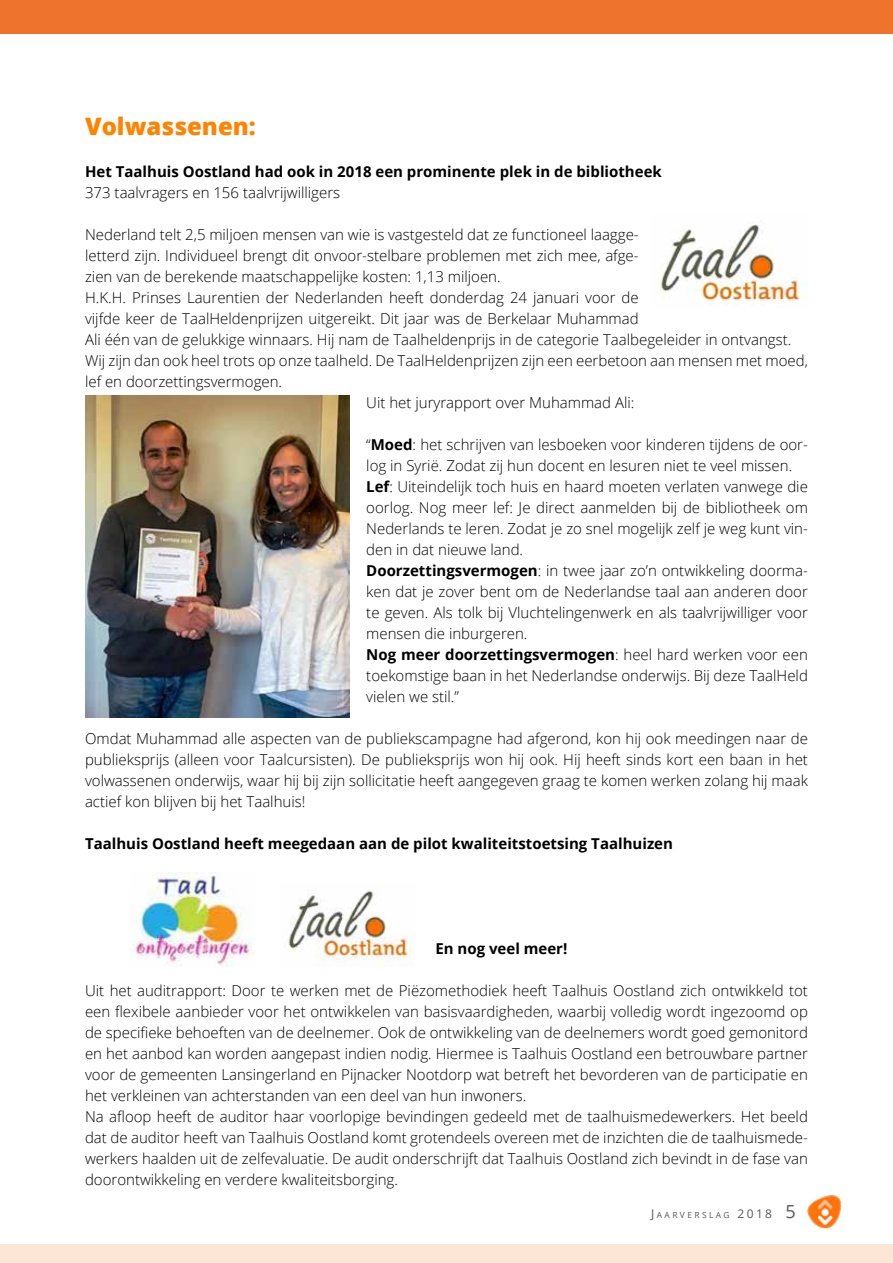
<style>
.page{position:relative;width:893px;height:1263px;background:#fff}
.page>*{position:absolute;margin:0;border:0;box-sizing:border-box;transform-origin:0 0}
.t1{font:800 24px "Open Sans";color:#ff8300}
.t2{font:300 15px/21px "Open Sans";color:#000}
.t3{font:700 15px "Open Sans";color:#000}
.t4{font:8.4px "Open Sans";letter-spacing:.285em;color:#575756}
.s1{font-weight:700}
.s2{font-size:12px}
.s3{font-size:18px}
</style>
<div class="page">
<img style="left:660px;top:221px;width:148px;height:80px">
<img style="left:85px;top:396px;width:264px;height:321px">
<img style="left:131px;top:872px;width:121px;height:94px">
<img style="left:288px;top:890px;width:125px;height:76px">
<div style="left:0;top:0;width:893px;height:34px;background:#ee732c"></div>
<div style="left:0;top:1244px;width:893px;height:19px;background:#fde6d5"></div>
<img style="left:807px;top:1195px;width:34px;height:33px">
<h1 class="t1" style="left:85px;top:108px;width:172px">Volwassenen:</h1>
<p class="t3" style="left:85px;top:160px;width:578px">Het Taalhuis Oostland had ook in 2018 een prominente plek in de bibliotheek</p>
<p class="t2" style="left:85px;top:181px;width:257px">373 taalvragers en 156 taalvrijwilligers</p>
<p class="t2" style="left:85px;top:223px;width:555px">Nederland telt 2,5 miljoen mensen van wie is vastgesteld dat ze functioneel laagge-</p>
<p class="t2" style="left:85px;top:244px;width:555px">letterd zijn. Individueel brengt dit onvoor-stelbare problemen met zich mee, afge-</p>
<p class="t2" style="left:85px;top:265px;width:417px">zien van de berekende maatschappelijke kosten: 1,13 miljoen.</p>
<p class="t2" style="left:85px;top:286px;width:555px">H.K.H. Prinses Laurentien der Nederlanden heeft donderdag 24 januari voor de</p>
<p class="t2" style="left:85px;top:307px;width:555px">vijfde keer de TaalHeldenprijzen uitgereikt. Dit jaar was de Berkelaar Muhammad</p>
<p class="t2" style="left:85px;top:328px;width:708px">Ali één van de gelukkige winnaars. Hij nam de Taalheldenprijs in de categorie Taalbegeleider in ontvangst.</p>
<p class="t2" style="left:85px;top:349px;width:724px">Wij zijn dan ook heel trots op onze taalheld. De TaalHeldenprijzen zijn een eerbetoon aan mensen met moed,</p>
<p class="t2" style="left:85px;top:370px;width:199px">lef en doorzettingsvermogen.</p>
<p class="t2" style="left:366px;top:391px;width:270px">Uit het juryrapport over Muhammad Ali:</p>
<p class="t2" style="left:366px;top:433px;width:443px">“<span class="s1">Moed</span>: het schrijven van lesboeken voor kinderen tijdens de oor&shy;log in Syrië. Zodat zij hun docent en lesuren niet te veel missen.<br><span class="s1">Lef</span>: Uiteindelijk toch huis en haard moeten verlaten vanwege die oorlog. Nog meer lef: Je direct aanmelden bij de bibliotheek om Nederlands te leren. Zodat je zo snel mogelijk zelf je weg kunt vin&shy;den in dat nieuwe land.<br><span class="s1">Doorzettingsvermogen</span>: in twee jaar zo’n ontwikkeling doorma&shy;ken dat je zover bent om de Nederlandse taal aan anderen door te geven. Als tolk bij Vluchtelingenwerk en als taalvrijwilliger voor mensen die inburgeren.<br><span class="s1">Nog meer doorzettingsvermogen</span>: heel hard werken voor een toekomstige baan in het Nederlandse onderwijs. Bij deze TaalHeld vielen we stil.”</p>
<p class="t2" style="left:85px;top:727px;width:724px;text-align:justify">Omdat Muhammad alle aspecten van de publiekscampagne had afgerond, kon hij ook meedingen naar de publieksprijs (alleen voor Taalcursisten). De publieksprijs won hij ook. Hij heeft sinds kort een baan in het volwassenen onderwijs, waar hij bij zijn sollicitatie heeft aangegeven graag te komen werken zolang hij maak actief kon blijven bij het Taalhuis!</p>
<p class="t3" style="left:85px;top:832px;width:589px">Taalhuis Oostland heeft meegedaan aan de pilot kwaliteitstoetsing Taalhuizen</p>
<p class="t3" style="left:435px;top:937px;width:133px">En nog veel meer!</p>
<p class="t2" style="left:85px;top:979px;width:724px">Uit het auditrapport: Door te werken met de Piëzomethodiek heeft Taalhuis Oostland zich ontwikkeld tot een flexibele aanbieder voor het ontwikkelen van basisvaardigheden, waarbij volledig wordt ingezoomd op de specifieke behoeften van de deelnemer. Ook de ontwikkeling van de deelnemers wordt goed gemonitord en het aanbod kan worden aangepast indien nodig. Hiermee is Taalhuis Oostland een betrouwbare partner voor de gemeenten Lansingerland en Pijnacker Nootdorp wat betreft het bevorderen van de participatie en het verkleinen van achterstanden van een deel van hun inwoners.<br>Na afloop heeft de auditor haar voorlopige bevindingen gedeeld met de taalhuismedewerkers. Het beeld dat de auditor heeft van Taalhuis Oostland komt grotendeels overeen met de inzichten die de taalhuismede&shy;werkers haalden uit de zelfevaluatie. De audit onderschrijft dat Taalhuis Oostland zich bevindt in de fase van doorontwikkeling en verdere kwaliteitsborging.</p>
<p class="t4" style="left:651px;top:1209px;width:146px"><span class="s2">J</span>AARVERSLAG <span class="s2">2018</span> <span class="s3">5</span></p>
</div>
